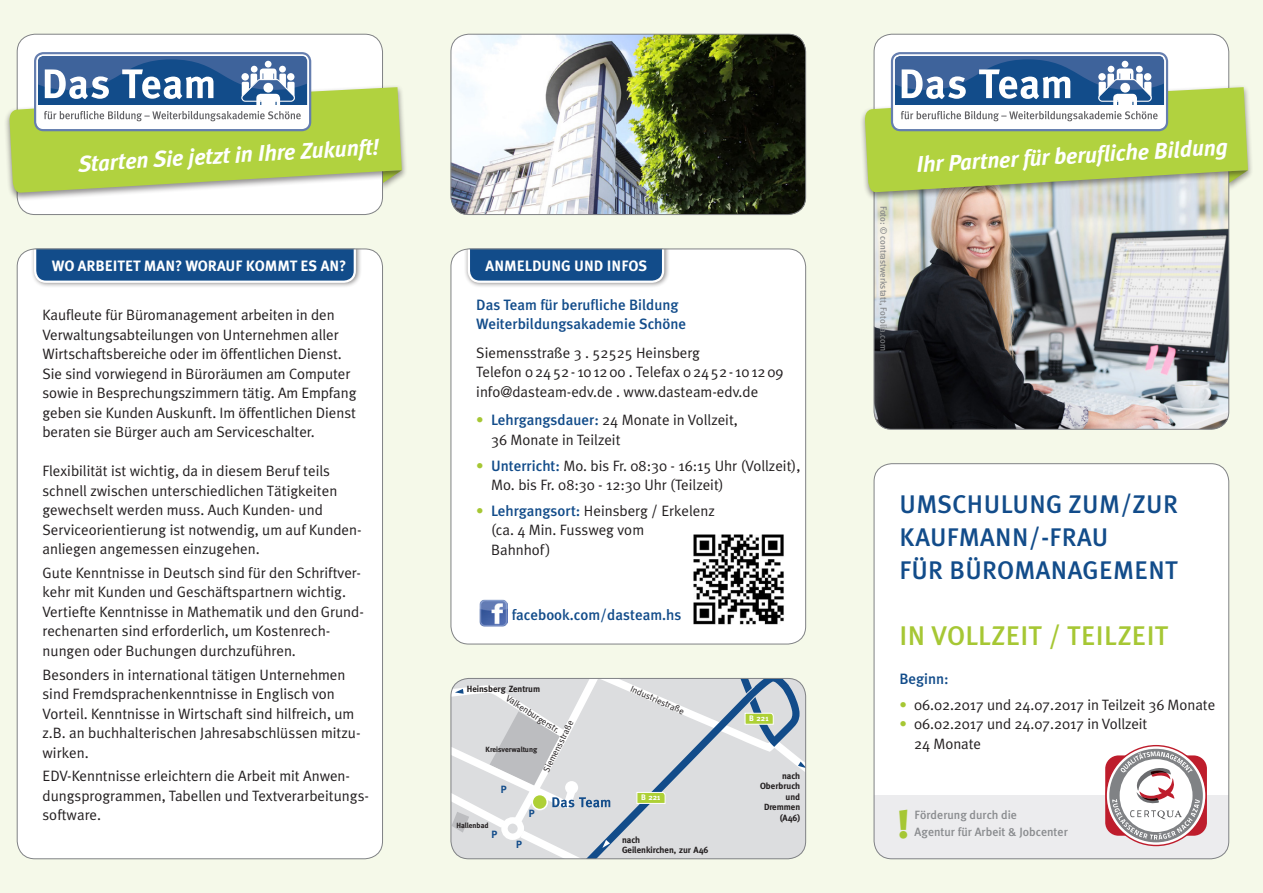
<style>
.page{position:relative;width:1263px;height:893px;background:#f5f9e9}
.page>*{position:absolute;margin:0;border:0;box-sizing:border-box;transform-origin:0 0}
.t1{font:900 39.6px "Meta Plus";color:#a6c734}
.t2{font:500 27px "Meta Plus";letter-spacing:.015em;color:#a6c734}
.t3{font:500 25.5px/33px "Meta Plus";letter-spacing:.015em;color:#124c8a}
.t4{font:italic 700 22.5px "Meta Plus";color:#fff}
.t5{font:15px/19.5px "Meta Plus Normal";color:#231f20}
.t6{font:500 15px/19.5px "Meta Plus";color:#124c8a}
.t7{font:700 15px "Meta Plus";color:#fff}
.t8{font:500 12px "Meta Plus";color:#8a8c8f}
.t9{font:700 10.5px "Meta";color:#124c8a}
.t10{font:700 9px/10.5px "Meta";color:#231f20;text-align:right}
.t11{font:9px "Meta Plus Normal";color:#231f20}
.t12{font:9px "Meta Plus";color:#808285}
.t13{font:700 7.95px "Meta";color:#fff}
.t14{font:700 7.5px "Meta";color:#231f20}
.s1{color:#a6c734}
.s2{font-family:"Meta Plus";font-weight:500;color:#124c8a}
</style>
<div class="page">
<div style="left:17px;top:34px;width:365px;height:181px;background:#fff;border-radius:18px"></div>
<div style="left:17px;top:34px;width:366px;height:181px;border:1px solid #808285;border-radius:18px"></div>
<img style="left:451px;top:34px;width:355px;height:181px">
<div style="left:451px;top:34px;width:355px;height:181px;border:1px solid #808285;border-radius:18px"></div>
<div style="left:4px;top:85px;width:403px;height:116px;background:#231f20;opacity:.5"></div>
<div style="left:17px;top:249px;width:365px;height:610px;background:#fff;border-radius:18px"></div>
<div style="left:30px;top:249px;width:332px;height:39px;background:#231f20;opacity:.5"></div>
<svg style="left:33px;top:251px;width:324px;height:33px;background:#2d5f96"></svg>
<div style="left:451px;top:249px;width:355px;height:395px;background:#fff;border-radius:18px"></div>
<div style="left:464px;top:249px;width:206px;height:39px;background:#231f20;opacity:.5"></div>
<svg style="left:467px;top:251px;width:198px;height:33px;background:#2f6197"></svg>
<div style="left:874px;top:34px;width:355px;height:395px;background:#fff;border-radius:18px"></div>
<img style="left:874px;top:201px;width:355px;height:228px">
<div style="left:859px;top:85px;width:394px;height:116px;background:#231f20;opacity:.5"></div>
<div style="left:874px;top:464px;width:355px;height:395px;background:#fff;border-radius:18px"></div>
<div style="left:874px;top:795px;width:355px;height:64px;background:#ececee"></div>
<img style="left:479px;top:599px;width:28px;height:28px">
<div style="left:891px;top:52px;width:277px;height:79px;border:2px solid #657eaf;border-radius:8px"></div>
<svg style="left:864px;top:56px;width:384px;height:137px"></svg>
<div style="left:34px;top:52px;width:277px;height:79px;border:2px solid #657eaf;border-radius:8px"></div>
<svg style="left:9px;top:56px;width:393px;height:137px"></svg>
<svg style="left:1105px;top:745px;width:102px;height:101px"></svg>
<svg style="left:451px;top:678px;width:355px;height:181px;background:#d3d7d9"></svg>
<img style="left:693px;top:534px;width:91px;height:91px">
<h3 class="t4" style="left:78px;top:150px;width:303px;rotate:-3deg">Starten Sie jetzt in Ihre Zukunft!</h3>
<h3 class="t4" style="left:915px;top:151px;width:314px;rotate:-3deg">Ihr Partner für berufl iche Bildung</h3>
<p class="t12" style="left:889px;top:206px;width:147px;rotate:90deg">Foto: © contrastwerkstatt, Fotolia.com</p>
<p class="t7" style="left:52px;top:257px;width:296px">WO ARBEITET MAN? WORAUF KOMMT ES AN?</p>
<p class="t7" style="left:486px;top:257px;width:163px">ANMELDUNG UND INFOS</p>
<p class="t6" style="left:476px;top:295px;width:211px">Das Team für berufliche Bildung<br>Weiterbildungsakademie Schöne</p>
<p class="t5" style="left:476px;top:342px;width:309px">Siemensstraße 3 . 52525 Heinsberg<br>Telefon 02452- 101200 . Telefax 02452- 101209 info@dasteam-edv.de . www.dasteam-edv.de</p>
<p class="t5" style="left:491px;top:410px;width:248px;text-indent:-15px"><span class="s1">•</span> <span class="s2">Lehrgangsdauer:</span> 24 Monate in Vollzeit,<br>36 Monate in Teilzeit</p>
<p class="t5" style="left:491px;top:455px;width:311px;text-indent:-15px"><span class="s1">•</span> <span class="s2">Unterricht:</span> Mo. bis Fr. 08:30 - 16:15 Uhr (Vollzeit),<br>Mo. bis Fr. 08:30 - 12:30 Uhr (Teilzeit)</p>
<p class="t5" style="left:491px;top:501px;width:225px;text-indent:-15px"><span class="s1">•</span> <span class="s2">Lehrgangsort:</span> Heinsberg / Erkelenz (ca. 4 Min. Fussweg vom<br>Bahnhof)</p>
<h3 class="t3" style="left:899px;top:487px;width:280px">UMSCHULUNG ZUM/ZUR<br>KAUFMANN/-FRAU<br>FÜR BÜROMANAGEMENT</h3>
<p class="t5" style="left:43px;top:305px;width:315px">Kaufleute für Büromanagement arbeiten in den Verwaltungsabteilungen von Unternehmen aller Wirtschaftsbereiche oder im öffentlichen Dienst.<br>Sie sind vorwiegend in Büroräumen am Computer sowie in Besprechungszimmern tätig. Am Empfang geben sie Kunden Auskunft. Im öffentlichen Dienst beraten sie Bürger auch am Serviceschalter.</p>
<p class="t5" style="left:43px;top:461px;width:321px">Flexibilität ist wichtig, da in diesem Beruf teils schnell zwischen unterschiedlichen Tätigkeiten gewechselt werden muss. Auch Kunden- und Serviceorientierung ist notwendig, um auf Kunden&shy;anliegen angemessen einzugehen.</p>
<p class="t5" style="left:43px;top:563px;width:323px">Gute Kenntnisse in Deutsch sind für den Schriftver&shy;kehr mit Kunden und Geschäftspartnern wichtig.<br>Vertiefte Kenntnisse in Mathematik und den Grund&shy;rechenarten sind erforderlich, um Kostenrech&shy;nungen oder Buchungen durchzuführen.</p>
<p class="t5" style="left:43px;top:665px;width:320px">Besonders in international tätigen Unternehmen sind Fremdsprachenkenntnisse in Englisch von Vorteil. Kenntnisse in Wirtschaft sind hilfreich, um z.B. an buchhalterischen Jahresabschlüssen mitzu&shy;wirken.</p>
<p class="t5" style="left:43px;top:766px;width:328px">EDV-Kenntnisse erleichtern die Arbeit mit Anwen&shy;dungsprogrammen, Tabellen und Textverarbeitungs&shy;software.</p>
<p class="t6" style="left:512px;top:605px;width:171px">facebook.com/dasteam.hs</p>
<h2 class="t2" style="left:899px;top:620px;width:271px">IN VOLLZEIT / TEILZEIT</h2>
<p class="t6" style="left:899px;top:669px;width:51px">Beginn:</p>
<p class="t5" style="left:899px;top:695px;width:317px"><span class="s1">•</span> 06.02.2017 und 24.07.2017 in Teilzeit 36 Monate</p>
<p class="t5" style="left:914px;top:714px;width:235px;text-indent:-15px"><span class="s1">•</span> 06.02.2017 und 24.07.2017 in Vollzeit<br>24 Monate</p>
<p class="t10" style="left:467px;top:684px;width:75px">Heinsberg Zentrum</p>
<p class="t11" style="left:633px;top:683px;width:59px;rotate:24deg">Industriestraße</p>
<p class="t11" style="left:510px;top:693px;width:63px;rotate:33deg">Valkenburgerstr.</p>
<p class="t13" style="left:749px;top:714px;width:21px">B 221</p>
<p class="t11" style="left:541px;top:769px;width:58px;rotate:-63deg">Siemensstraße</p>
<p class="t14" style="left:485px;top:745px;width:53px">Kreisverwaltung</p>
<p class="t10" style="left:760px;top:770px;width:42px">nach<br>Oberbruch und<br>Dremmen (A46)</p>
<p class="t9" style="left:501px;top:783px;width:8px">P</p>
<p class="t13" style="left:641px;top:793px;width:21px">B 221</p>
<p class="t9" style="left:529px;top:807px;width:8px">P</p>
<h1 class="t1" style="left:897px;top:801px;width:14px">!</h1>
<p class="t8" style="left:915px;top:808px;width:104px">Förderung durch die</p>
<p class="t14" style="left:456px;top:821px;width:34px">Hallenbad</p>
<p class="t8" style="left:915px;top:825px;width:155px">Agentur für Arbeit &amp; Jobcenter</p>
<p class="t9" style="left:492px;top:828px;width:8px">P</p>
<p class="t10" style="left:622px;top:834px;width:88px;text-align:left">nach<br>Geilenkirchen, zur A46</p>
<p class="t9" style="left:516px;top:839px;width:8px">P</p>
</div>
